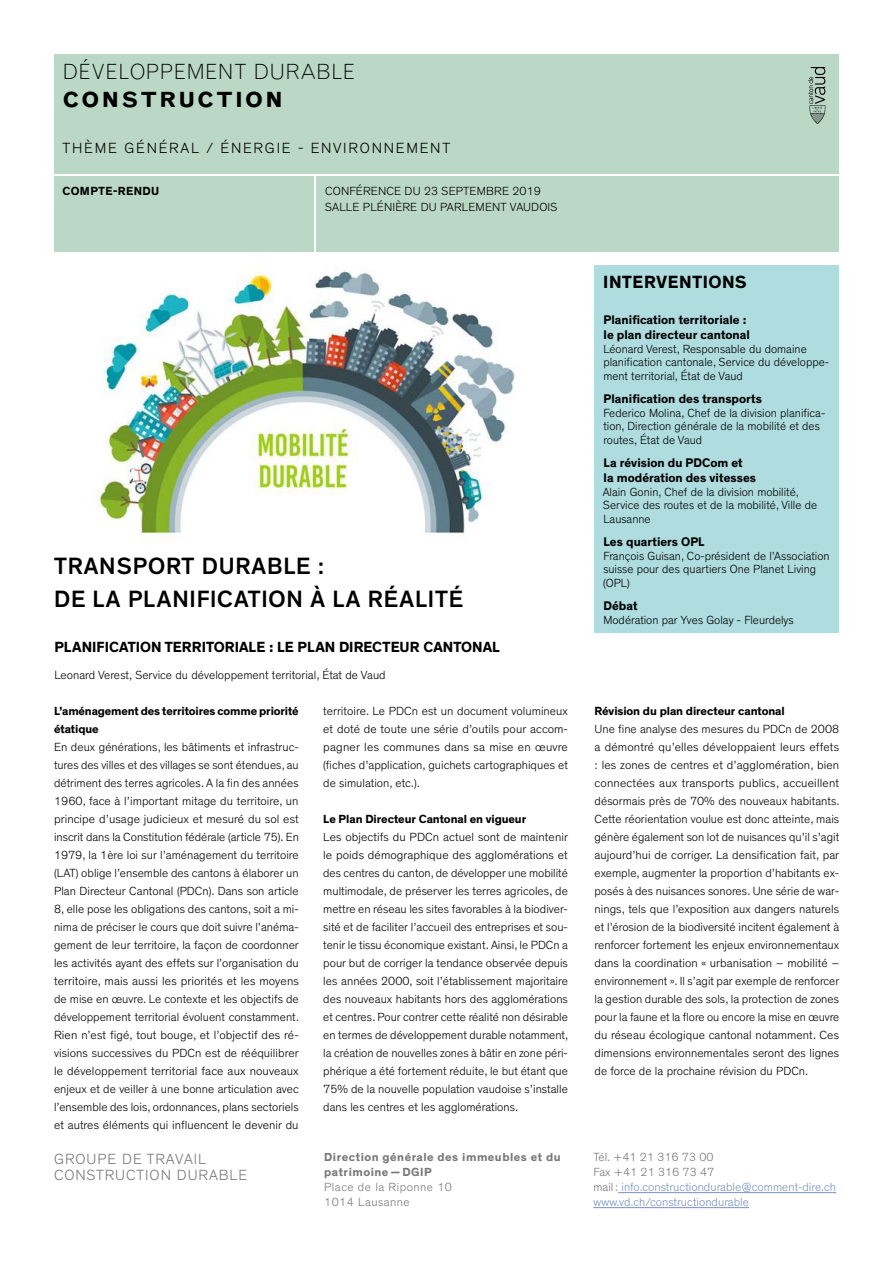
<style>
.page{position:relative;width:893px;height:1263px;background:#fff}
.page>*{position:absolute;margin:0;border:0;box-sizing:border-box;transform-origin:0 0}
.t1{font:500 24px/33px "Theinhardt";letter-spacing:.035em;color:#000}
.t2{font:300 21px "Grotesque";letter-spacing:.02em;color:#000}
.t3{font:700 21px "Grotesque";letter-spacing:.1em;color:#000}
.t4{font:700 18px "Theinhardt";letter-spacing:.035em;color:#000}
.t5{font:700 15px "Theinhardt";letter-spacing:.005em;color:#000}
.t6{font:300 15px "Theinhardt";letter-spacing:.12em;color:#000}
.t7{font:300 15px/16.5px "Theinhardt";letter-spacing:.065em;color:#575756}
.t8{font:700 12.75px/15px "Theinhardt";color:#000}
.t9{font:300 12px/18px "Theinhardt";color:#000}
.t10{font:700 12px/18px "Theinhardt";letter-spacing:-.01em;color:#000}
.t11{font:300 12px/15px "Theinhardt";color:#5576af}
.t12{font:700 12px/15px "Theinhardt";letter-spacing:.04em;color:#575756}
.t13{font:300 12px/15px "Theinhardt";letter-spacing:.04em;color:#575756}
.t14{font:700 12px "Theinhardt";letter-spacing:.035em;color:#000}
.s1{color:#575756}
</style>
<div class="page">
<div style="left:54px;top:54px;width:785px;height:120px;background:#bad8c5"></div>
<div style="left:54px;top:177px;width:260px;height:75px;background:#bad8c5"></div>
<div style="left:317px;top:177px;width:522px;height:75px;background:#bad8c5"></div>
<hr style="left:618px;top:1192px;width:218px;height:1px;background:#5576af">
<hr style="left:593px;top:1207px;width:156px;height:1px;background:#5576af">
<svg style="left:808px;top:67px;width:17px;height:57px"></svg>
<img style="left:97px;top:267px;width:418px;height:276px">
<div style="left:594px;top:265px;width:245px;height:367px;background:#afdcdf"></div>
<h2 class="t2" style="left:63px;top:59px;width:294px">DÉVELOPPEMENT DURABLE</h2>
<h2 class="t3" style="left:63px;top:87px;width:222px">CONSTRUCTION</h2>
<p class="t6" style="left:63px;top:140px;width:389px">THÈME GÉNÉRAL / ÉNERGIE - ENVIRONNEMENT</p>
<p class="t14" style="left:63px;top:183px;width:98px">COMPTE-RENDU</p>
<p class="t9" style="left:325px;top:183px;width:234px;line-height:16.5px">CONFÉRENCE DU 23 SEPTEMBRE 2019<br>SALLE PLÉNIÈRE DU PARLEMENT VAUDOIS</p>
<h1 class="t1" style="left:54px;top:550px;width:410px">TRANSPORT DURABLE :<br>DE LA PLANIFICATION À LA RÉALITÉ</h1>
<p class="t5" style="left:54px;top:638px;width:447px">PLANIFICATION TERRITORIALE : LE PLAN DIRECTEUR CANTONAL</p>
<p class="t9" style="left:54px;top:666px;width:333px">Leonard Verest, Service du développement territorial, État de Vaud</p>
<p class="t10" style="left:54px;top:702px;width:246px">L’aménagement des territoires comme priorité étatique</p>
<p class="t9" style="left:54px;top:738px;width:247px;text-align:justify">En deux générations, les bâtiments et infrastruc&shy;tures des villes et des villages se sont étendues, au détriment des terres agricoles. A la fin des années 1960, face à l’important mitage du territoire, un principe d’usage judicieux et mesuré du sol est inscrit dans la Constitution fédérale (article 75). En 1979, la 1ère loi sur l’aménagement du territoire (LAT) oblige l’ensemble des cantons à élaborer un Plan Directeur Cantonal (PDCn). Dans son article 8, elle pose les obligations des cantons, soit a mi&shy;nima de préciser le cours que doit suivre l’anéma&shy;gement de leur territoire, la façon de coordonner les activités ayant des effets sur l’organisation du territoire, mais aussi les priorités et les moyens de mise en œuvre. Le contexte et les objectifs de développement territorial évoluent constamment.<br>Rien n’est figé, tout bouge, et l’objectif des ré&shy;visions successives du PDCn est de rééquilibrer le développement territorial face aux nouveaux enjeux et de veiller à une bonne articulation avec l’ensemble des lois, ordonnances, plans sectoriels et autres éléments qui influencent le devenir du</p>
<p class="t9" style="left:323px;top:702px;width:246px;text-align:justify">territoire. Le PDCn est un document volumineux et doté de toute une série d’outils pour accom&shy;pagner les communes dans sa mise en œuvre (fiches d’application, guichets cartographiques et de simulation, etc.).</p>
<p class="t10" style="left:323px;top:810px;width:204px">Le Plan Directeur Cantonal en vigueur</p>
<p class="t9" style="left:323px;top:828px;width:247px;text-align:justify">Les objectifs du PDCn actuel sont de maintenir le poids démographique des agglomérations et des centres du canton, de développer une mobilité multimodale, de préserver les terres agricoles, de mettre en réseau les sites favorables à la biodiver&shy;sité et de faciliter l’accueil des entreprises et sou&shy;tenir le tissu économique existant. Ainsi, le PDCn a pour but de corriger la tendance observée depuis les années 2000, soit l’établissement majoritaire des nouveaux habitants hors des agglomérations et centres. Pour contrer cette réalité non désirable en termes de développement durable notamment, la création de nouvelles zones à bâtir en zone péri&shy;phérique a été fortement réduite, le but étant que 75% de la nouvelle population vaudoise s’installe dans les centres et les agglomérations.</p>
<h3 class="t4" style="left:603px;top:271px;width:145px">INTERVENTIONS</h3>
<p class="t8" style="left:603px;top:313px;width:148px">Planification territoriale : le plan directeur cantonal</p>
<p class="t9" style="left:603px;top:342px;width:227px;line-height:13.5px">Léonard Verest, Responsable du domaine planification cantonale, Service du développe&shy;ment territorial, État de Vaud</p>
<p class="t8" style="left:603px;top:392px;width:160px">Planification des transports</p>
<p class="t9" style="left:603px;top:406px;width:223px;line-height:13.5px">Federico Molina, Chef de la division planifica&shy;tion, Direction générale de la mobilité et des routes, État de Vaud</p>
<p class="t8" style="left:603px;top:456px;width:154px">La révision du PDCom et<br>la modération des vitesses</p>
<p class="t9" style="left:603px;top:485px;width:216px;line-height:13.5px">Alain Gonin, Chef de la division mobilité,<br>Service des routes et de la mobilité, Ville de<br>Lausanne</p>
<p class="t8" style="left:603px;top:535px;width:103px">Les quartiers OPL</p>
<p class="t9" style="left:603px;top:549px;width:228px;line-height:13.5px">François Guisan, Co-président de l’Association suisse pour des quartiers One Planet Living (OPL)</p>
<p class="t8" style="left:603px;top:599px;width:36px">Débat</p>
<p class="t9" style="left:603px;top:611px;width:192px">Modération par Yves Golay - Fleurdelys</p>
<p class="t10" style="left:594px;top:702px;width:192px">Révision du plan directeur cantonal</p>
<p class="t9" style="left:594px;top:720px;width:247px;text-align:justify">Une fine analyse des mesures du PDCn de 2008 a démontré qu’elles développaient leurs effets : les zones de centres et d’agglomération, bien connectées aux transports publics, accueillent désormais près de 70% des nouveaux habitants.<br>Cette réorientation voulue est donc atteinte, mais génère également son lot de nuisances qu’il s’agit aujourd’hui de corriger. La densification fait, par exemple, augmenter la proportion d’habitants ex&shy;posés à des nuisances sonores. Une série de war&shy;nings, tels que l’exposition aux dangers naturels et l’érosion de la biodiversité incitent également à renforcer fortement les enjeux environnementaux dans la coordination « urbanisation – mobilité – environnement ». Il s’agit par exemple de renforcer la gestion durable des sols, la protection de zones pour la faune et la flore ou encore la mise en œuvre du réseau écologique cantonal notamment. Ces dimensions environnementales seront des lignes de force de la prochaine révision du PDCn.</p>
<p class="t7" style="left:54px;top:1150px;width:195px">GROUPE DE TRAVAIL<br>CONSTRUCTION DURABLE</p>
<p class="t11" style="left:593px;top:1150px;width:244px"><span class="s1">Tél. +41 21 316 73 00<br>Fax +41 21 316 73 47<br>mail:</span> info.constructiondurable@comment-dire.ch www.vd.ch/constructiondurable</p>
<p class="t12" style="left:324px;top:1150px;width:238px">Direction générale des immeubles et du patrimoine — DGIP</p>
<p class="t13" style="left:324px;top:1180px;width:129px">Place de la Riponne 10<br>1014 Lausanne</p>
</div>
